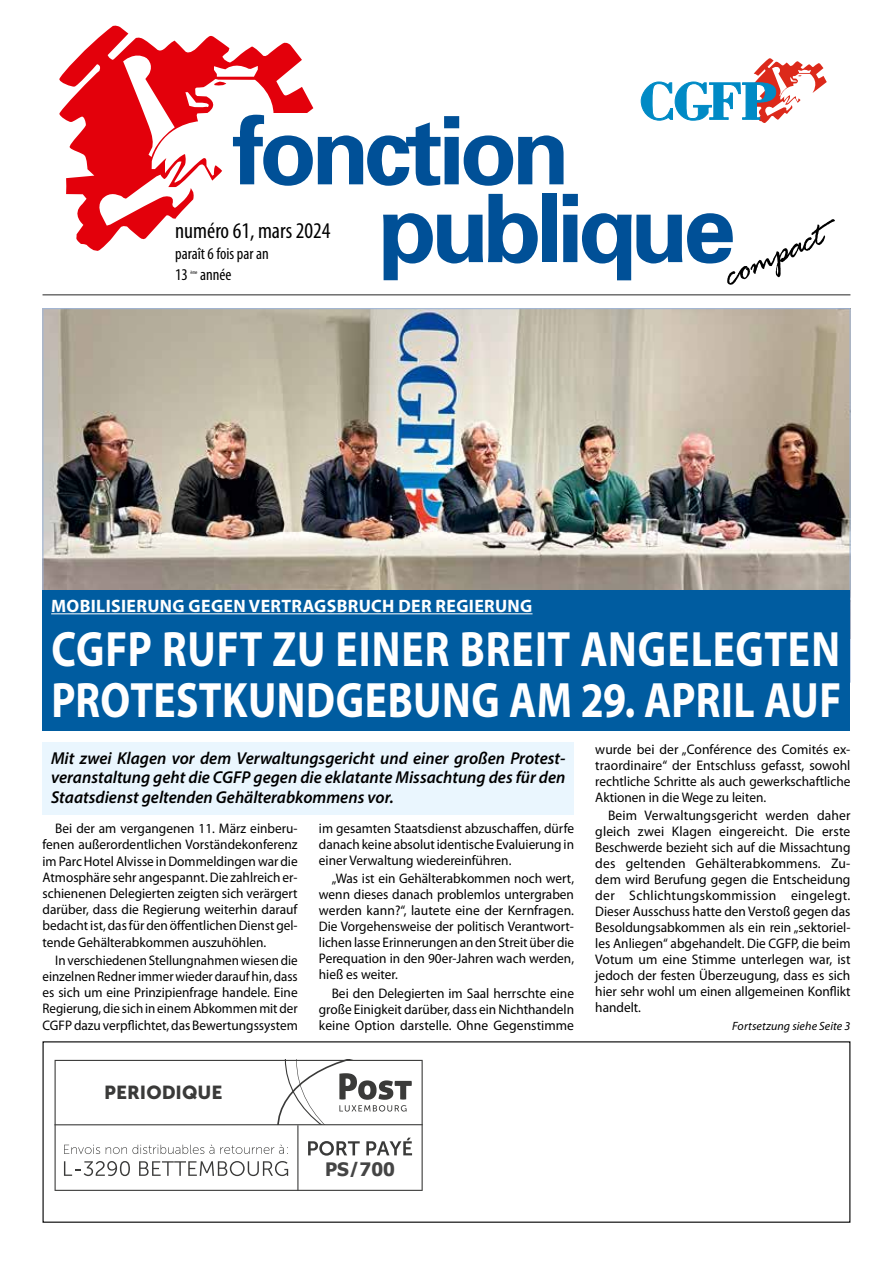
<style>
.page{position:relative;width:893px;height:1263px;background:#fff}
.page>*{position:absolute;margin:0;border:0;box-sizing:border-box;transform-origin:0 0}
.t1{font:700 94.5px "Univers";letter-spacing:-.055em;color:#005097}
.t2{font:700 49.95px/51px "Myriad Pro";letter-spacing:.015em;color:#fff;scale:.83 1}
.t3{font:condensed 22.5px "Myriad Pro";color:#000}
.t4{font:18.75px "Museo Sans 900";color:#3a3a39}
.t5{font:700 18.45px "Tahoma";color:#454545}
.t6{font:700 18px "Myriad Pro";letter-spacing:.02em;color:#fff}
.t7{font:italic 600 17.25px/19.8px "Myriad Pro";color:#000;text-align:justify}
.t8{font:condensed 16.5px/21px "Myriad Pro";color:#000}
.t9{font:13.8px/16px "Myriad Pro";color:#000;text-align:justify;scale:.96 1}
.t10{font:13.8px/15.9px "Myriad Pro";color:#000;text-align:justify}
.t11{font:13.8px/16.2px "Myriad Pro";color:#000;text-align:justify;scale:.94 1}
.t12{font:italic 12px "Myriad Pro";letter-spacing:.005em;color:#000}
.t13{font:condensed 5.25px "Myriad Pro";color:#000}
</style>
<div class="page">
<img style="left:45px;top:310px;width:803px;height:280px">
<div style="left:43px;top:590px;width:807px;height:140px;background:#005ca0"></div>
<hr style="left:51px;top:613px;width:481px;height:1px;background:#fff">
<svg style="left:59px;top:25px;width:254px;height:226px"></svg>
<svg style="left:210px;top:82px;width:16px;height:4px"></svg>
<svg style="left:641px;top:58px;width:186px;height:65px"></svg>
<div style="left:752px;top:84px;width:4px;height:35px;border:1px solid #008bc6"></div>
<div style="left:229px;top:114px;width:345px;height:72px;background:#fff"></div>
<hr style="left:43px;top:294px;width:807px;height:2px;background:#6e6e6e">
<svg style="left:55px;top:1060px;width:368px;height:131px"></svg>
<hr style="left:55px;top:1124px;width:368px;height:1px;background:#3a3a39">
<svg style="left:727px;top:219px;width:108px;height:66px"></svg>
<div style="left:43px;top:742px;width:531px;height:72px;background:#eaf6fe"></div>
<h1 class="t1" style="left:233px;top:94px;width:338px">fonction</h1>
<h3 class="t3" style="left:175px;top:217px;width:157px">numéro 61, mars 2024</h3>
<p class="t8" style="left:175px;top:243px;width:95px">paraît 6 fois par an<br>13</p>
<h1 class="t1" style="left:382px;top:168px;width:358px">publique</h1>
<p class="t13" style="left:190px;top:269px;width:9px">ème</p>
<p class="t8" style="left:200px;top:264px;width:33px">année</p>
<h3 class="t6" style="left:51px;top:594px;width:483px">MOBILISIERUNG GEGEN VERTRAGSBRUCH DER REGIERUNG</h3>
<h2 class="t2" style="left:51px;top:622px;width:953px">CGFP RUFT ZU EINER BREIT ANGELEGTEN<br>PROTESTKUNDGEBUNG AM 29. APRIL AUF</h2>
<p class="t7" style="left:51px;top:747px;width:516px">Mit zwei Klagen vor dem Verwaltungsgericht und einer großen Protest&shy;veranstaltung geht die CGFP gegen die eklatante Missachtung des für den Staatsdienst geltenden Gehälterabkommens vor.</p>
<p class="t9" style="left:43px;top:820px;width:267px;text-indent:13px">Bei der am vergangenen 11. März einberu&shy;fenen außerordentlichen Vorständekonferenz im Parc Hotel Alvisse in Dommeldingen war die Atmosphäre sehr angespannt. Die zahlreich er&shy;schienenen Delegierten zeigten sich verärgert darüber, dass die Regierung weiterhin darauf bedacht ist, das für den öffentlichen Dienst gel&shy;tende Gehälterabkommen auszuhöhlen.</p>
<p class="t11" style="left:43px;top:952px;width:273px;text-indent:13px">In verschiedenen Stellungnahmen wiesen die einzelnen Redner immer wieder darauf hin, dass es sich um eine Prinzipienfrage handele. Eine Regierung, die sich in einem Abkommen mit der CGFP dazu verpflichtet, das Bewertungssystem</p>
<p class="t9" style="left:319px;top:820px;width:267px">im gesamten Staatsdienst abzuschaffen, dürfe danach keine absolut identische Evaluierung in einer Verwaltung wiedereinführen.</p>
<p class="t9" style="left:319px;top:870px;width:267px;text-indent:13px">„Was ist ein Gehälterabkommen noch wert, wenn dieses danach problemlos untergraben werden kann?“, lautete eine der Kernfragen.<br>Die Vorgehensweise der politisch Verantwort&shy;lichen lasse Erinnerungen an den Streit über die Perequation in den 90er-Jahren wach werden, hieß es weiter.</p>
<p class="t9" style="left:319px;top:985px;width:267px;text-indent:13px">Bei den Delegierten im Saal herrschte eine große Einigkeit darüber, dass ein Nichthandeln keine Option darstelle. Ohne Gegenstimme</p>
<p class="t10" style="left:595px;top:741px;width:257px">wurde bei der „Conférence des Comités ex&shy;traordinaire“ der Entschluss gefasst, sowohl rechtliche Schritte als auch gewerkschaftliche Aktionen in die Wege zu leiten.</p>
<p class="t10" style="left:595px;top:808px;width:257px;text-indent:13px">Beim Verwaltungsgericht werden daher gleich zwei Klagen eingereicht. Die erste Beschwerde bezieht sich auf die Missachtung des geltenden Gehälterabkommens. Zu&shy;dem wird Berufung gegen die Entscheidung der Schlichtungskommission eingelegt.<br>Dieser Ausschuss hatte den Verstoß gegen das Besoldungsabkommen als ein rein „sektoriel&shy;les Anliegen“ abgehandelt. Die CGFP, die beim Votum um eine Stimme unterlegen war, ist jedoch der festen Überzeugung, dass es sich hier sehr wohl um einen allgemeinen Konflikt handelt.</p>
<p class="t12" style="left:732px;top:1019px;width:120px">Fortsetzung siehe Seite 3</p>
<h3 class="t4" style="left:104px;top:1082px;width:120px">PERIODIQUE</h3>
<h3 class="t5" style="left:325px;top:1156px;width:71px">PS/700</h3>
</div>
